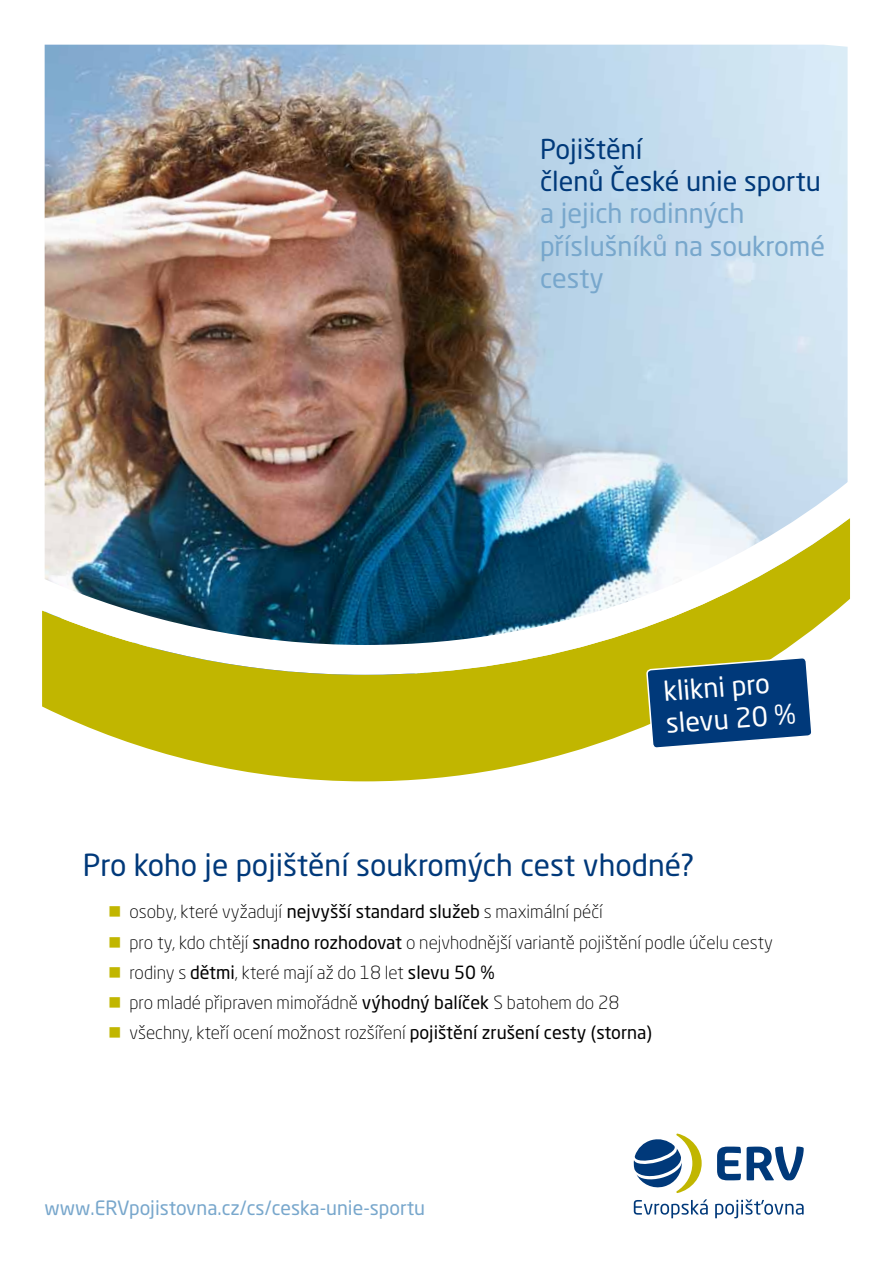
<style>
.page{position:relative;width:893px;height:1263px;background:#fff}
.page>*{position:absolute;margin:0;border:0;box-sizing:border-box;transform-origin:0 0}
.t1{font:30px "Neo Sans Pro";color:#00397a}
.t2{font:27px/32.4px "Neo Sans Pro";color:#78a7cc}
.t3{font:27px/32.4px "Neo Sans Pro";color:#00397a}
.t4{font:27px/32.4px "Neo Sans Pro";color:#fff}
.t5{font:19.5px "Neo Sans Pro";color:#78a7cc}
.t6{font:300 18px/30.2px "Neo Sans Pro";color:#000}
.s1{font-weight:400}
</style>
<div class="page">
<img style="left:45px;top:45px;width:803px;height:435px">
<svg style="left:42px;top:675px;width:605px;height:106px;fill:#c1b600"></svg>
<img style="left:42px;top:480px;width:808px;height:195px">
<svg style="left:647px;top:623px;width:165px;height:125px;background:#557463"></svg>
<svg style="left:717px;top:1146px;width:87px;height:34px"></svg>
<svg style="left:634px;top:1199px;width:74px;height:19px"></svg>
<svg style="left:715px;top:1199px;width:89px;height:19px"></svg>
<svg style="left:634px;top:1133px;width:68px;height:60px"></svg>
<h2 class="t3" style="left:540px;top:132px;width:282px">Pojištění<br>členů České unie sportu</h2>
<h2 class="t2" style="left:540px;top:197px;width:287px">a jejich rodinných příslušníků na soukromé cesty</h2>
<h2 class="t4" style="left:662px;top:675px;width:132px;rotate:-5deg">klikni pro slevu 20 %</h2>
<h1 class="t1" style="left:83px;top:846px;width:613px">Pro koho je pojištění soukromých cest vhodné?</h1>
<p class="t6" style="left:129px;top:897px;width:645px">osoby, které vyžadují <span class="s1">nejvyšší standard služeb</span> s maximální péčí<br>pro ty, kdo chtějí <span class="s1">snadno rozhodovat</span> o nejvhodnější variantě pojištění podle účelu cesty rodiny s <span class="s1">dětmi</span>, které mají až do 18 let <span class="s1">slevu 50 %<br></span>pro mladé připraven mimořádně <span class="s1">výhodný balíček</span> S batohem do 28<br>všechny, kteří ocení možnost rozšíření <span class="s1">pojištění zrušení cesty (storna)</span></p>
<p class="t5" style="left:45px;top:1195px;width:382px">www.ERVpojistovna.cz/cs/ceska-unie-sportu</p>
</div>
